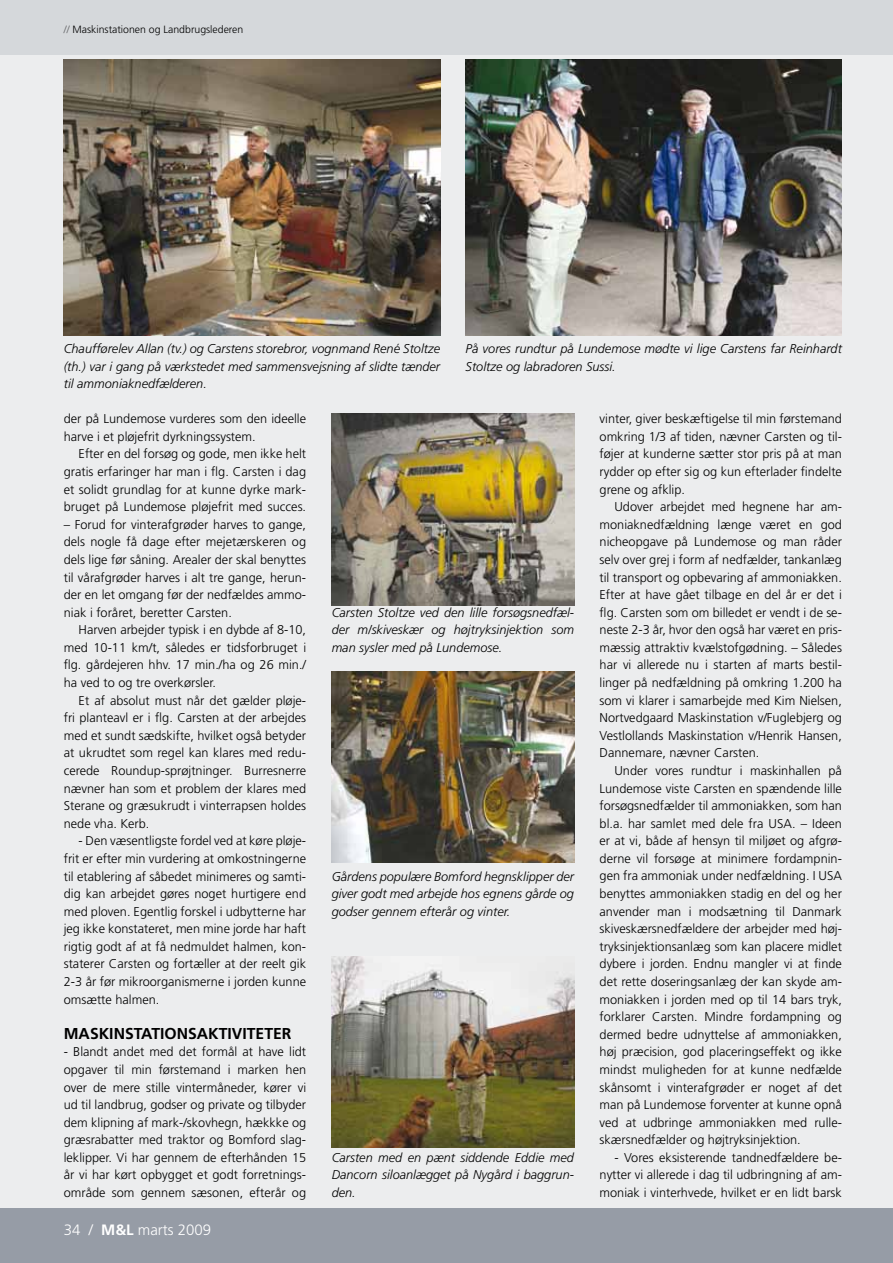
<style>
.page{position:relative;width:893px;height:1263px;background:#ecedee}
.page>*{position:absolute;margin:0;border:0;box-sizing:border-box;transform-origin:0 0}
.t1{font:700 15.75px "Frutiger";color:#000}
.t2{font:300 15px "Frutiger";color:#fff}
.t3{font:300 12.75px/17.5px "Frutiger";color:#000;text-align:justify}
.t4{font:italic 300 12.75px/17.5px "Frutiger";color:#000;text-align:justify}
.t5{font:300 10.5px "Frutiger";color:#000}
.s1{color:#646567}
.s2{font-weight:700}
</style>
<div class="page">
<div style="left:0;top:0;width:893px;height:54px;background:#d5d8db"></div>
<img style="left:64px;top:60px;width:376px;height:276px">
<img style="left:466px;top:60px;width:376px;height:276px">
<img style="left:332px;top:956px;width:242px;height:192px">
<img style="left:332px;top:671px;width:242px;height:192px">
<img style="left:332px;top:414px;width:242px;height:191px">
<div style="left:0;top:1209px;width:893px;height:54px;background:#969ca6"></div>
<p class="t5" style="left:64px;top:24px;width:181px"><span class="s1">//</span> Maskinstationen og Landbrugslederen</p>
<p class="t4" style="left:64px;top:340px;width:378px">Chaufførelev Allan (tv.) og Carstens storebror, vognmand René Stoltze (th.) var i gang på værkstedet med sammensvejsning af slidte tænder til ammoniaknedfælderen.</p>
<p class="t4" style="left:466px;top:340px;width:378px">På vores rundtur på Lundemose mødte vi lige Carstens far Reinhardt<br>Stoltze og labradoren Sussi.</p>
<p class="t3" style="left:64px;top:410px;width:244px">der på Lundemose vurderes som den ideelle harve i et pløjefrit dyrkningssystem.</p>
<p class="t3" style="left:64px;top:445px;width:244px;text-indent:15px">Efter en del forsøg og gode, men ikke helt gratis erfaringer har man i flg. Carsten i dag et solidt grundlag for at kunne dyrke mark&shy;bruget på Lundemose pløjefrit med succes.</p>
<p class="t3" style="left:64px;top:516px;width:244px">– Forud for vinterafgrøder harves to gange, dels nogle få dage efter mejetærskeren og dels lige før såning. Arealer der skal benyttes til vårafgrøder harves i alt tre gange, herun&shy;der en let omgang før der nedfældes ammo&shy;niak i foråret, beretter Carsten.</p>
<p class="t3" style="left:64px;top:621px;width:244px;text-indent:15px">Harven arbejder typisk i en dybde af 8-10, med 10-11 km/t, således er tidsforbruget i flg. gårdejeren hhv. 17 min./ha og 26 min./ ha ved to og tre overkørsler.</p>
<p class="t3" style="left:64px;top:692px;width:244px;text-indent:15px">Et af absolut must når det gælder pløje&shy;fri planteavl er i flg. Carsten at der arbejdes med et sundt sædskifte, hvilket også betyder at ukrudtet som regel kan klares med redu&shy;cerede Roundup-sprøjtninger. Burresnerre nævner han som et problem der klares med Sterane og græsukrudt i vinterrapsen holdes nede vha. Kerb.</p>
<p class="t3" style="left:64px;top:832px;width:244px;text-indent:15px">- Den væsentligste fordel ved at køre pløje&shy;frit er efter min vurdering at omkostningerne til etablering af såbedet minimeres og samti&shy;dig kan arbejdet gøres noget hurtigere end med ploven. Egentlig forskel i udbytterne har jeg ikke konstateret, men mine jorde har haft rigtig godt af at få nedmuldet halmen, kon&shy;staterer Carsten og fortæller at der reelt gik 2-3 år før mikroorganismerne i jorden kunne omsætte halmen.</p>
<p class="t1" style="left:64px;top:1024px;width:229px">MASKINSTATIONSAKTIVITETER</p>
<p class="t3" style="left:64px;top:1043px;width:244px">- Blandt andet med det formål at have lidt opgaver til min førstemand i marken hen over de mere stille vintermåneder, kører vi ud til landbrug, godser og private og tilbyder dem klipning af mark-/skovhegn, hækkke og græsrabatter med traktor og Bomford slag&shy;leklipper. Vi har gennem de efterhånden 15 år vi har kørt opbygget et godt forretnings&shy;område som gennem sæsonen, efterår og</p>
<p class="t2" style="left:64px;top:1221px;width:149px">34 / <span class="s2">M&amp;L</span> marts 2009</p>
<p class="t4" style="left:332px;top:604px;width:244px">Carsten Stoltze ved den lille forsøgsnedfæl&shy;der m/skiveskær og højtryksinjektion som man sysler med på Lundemose.</p>
<p class="t4" style="left:332px;top:867px;width:244px">Gårdens populære Bomford hegnsklipper der giver godt med arbejde hos egnens gårde og godser gennem efterår og vinter.</p>
<p class="t4" style="left:332px;top:1149px;width:244px">Carsten med en pænt siddende Eddie med Dancorn siloanlægget på Nygård i baggrun&shy;den.</p>
<p class="t3" style="left:600px;top:410px;width:244px">vinter, giver beskæftigelse til min førstemand omkring 1/3 af tiden, nævner Carsten og til&shy;føjer at kunderne sætter stor pris på at man rydder op efter sig og kun efterlader findelte grene og afklip.</p>
<p class="t3" style="left:600px;top:498px;width:244px;text-indent:15px">Udover arbejdet med hegnene har am&shy;moniaknedfældning længe været en god nicheopgave på Lundemose og man råder selv over grej i form af nedfælder, tankanlæg til transport og opbevaring af ammoniakken.<br>Efter at have gået tilbage en del år er det i flg. Carsten som om billedet er vendt i de se&shy;neste 2-3 år, hvor den også har været en pris&shy;mæssig attraktiv kvælstofgødning. – Således har vi allerede nu i starten af marts bestil&shy;linger på nedfældning på omkring 1.200 ha som vi klarer i samarbejde med Kim Nielsen, Nortvedgaard Maskinstation v/Fuglebjerg og Vestlollands Maskinstation v/Henrik Hansen, Dannemare, nævner Carsten.</p>
<p class="t3" style="left:600px;top:762px;width:244px;text-indent:15px">Under vores rundtur i maskinhallen på Lundemose viste Carsten en spændende lille forsøgsnedfælder til ammoniakken, som han bl.a. har samlet med dele fra USA. – Ideen er at vi, både af hensyn til miljøet og afgrø&shy;derne vil forsøge at minimere fordampnin&shy;gen fra ammoniak under nedfældning. I USA benyttes ammoniakken stadig en del og her anvender man i modsætning til Danmark skiveskærsnedfældere der arbejder med høj&shy;tryksinjektionsanlæg som kan placere midlet dybere i jorden. Endnu mangler vi at finde det rette doseringsanlæg der kan skyde am&shy;moniakken i jorden med op til 14 bars tryk, forklarer Carsten. Mindre fordampning og dermed bedre udnyttelse af ammoniakken, høj præcision, god placeringseffekt og ikke mindst muligheden for at kunne nedfælde skånsomt i vinterafgrøder er noget af det man på Lundemose forventer at kunne opnå ved at udbringe ammoniakken med rulle&shy;skærsnedfælder og højtryksinjektion.</p>
<p class="t3" style="left:600px;top:1149px;width:244px;text-indent:15px">- Vores eksisterende tandnedfældere be&shy;nytter vi allerede i dag til udbringning af am&shy;moniak i vinterhvede, hvilket er en lidt barsk</p>
</div>
